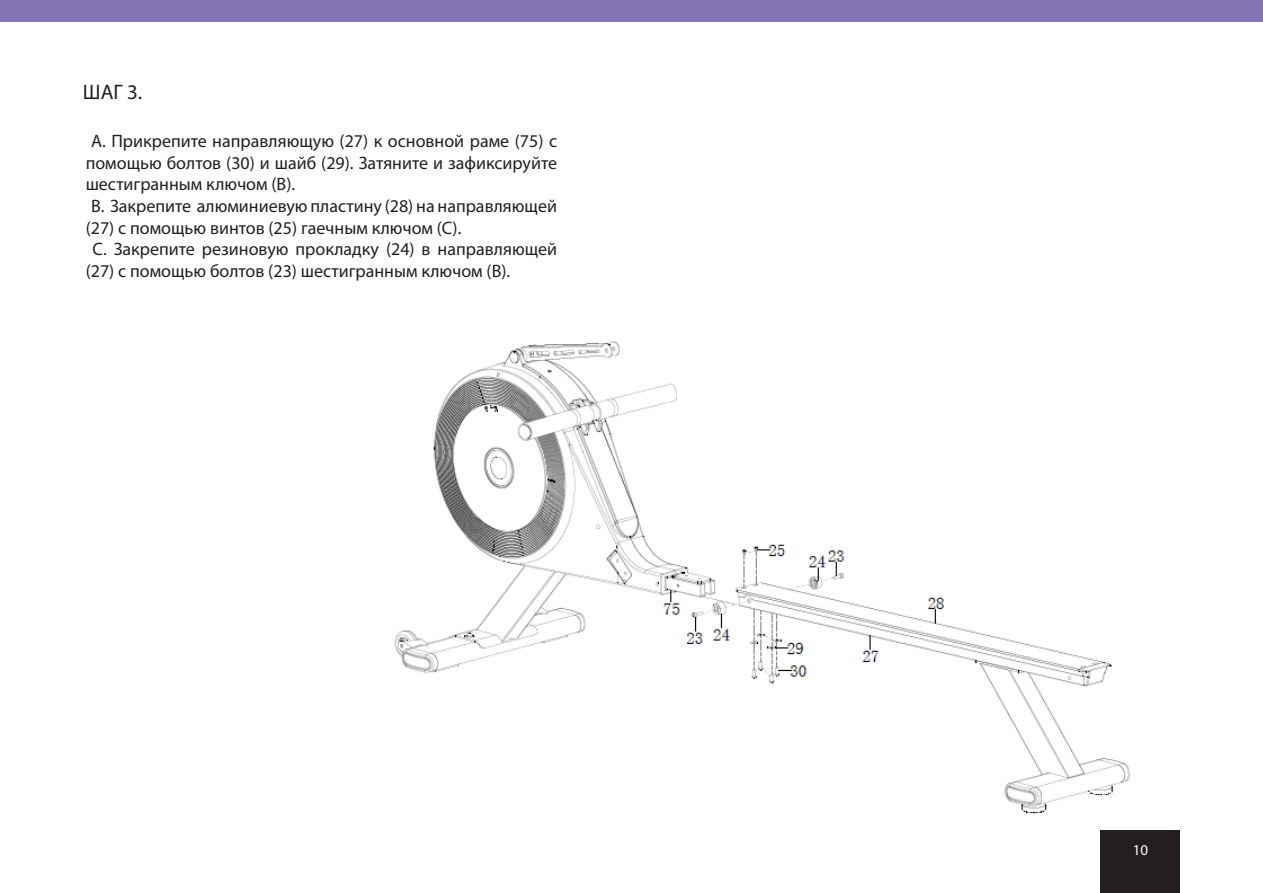
<style>
.page{position:relative;width:1263px;height:893px;background:#fff}
.page>*{position:absolute;margin:0;border:0;box-sizing:border-box;transform-origin:0 0}
.РАЗДЕЛ{font:21px "Myriad Pro";color:#231f20}
.Обычный_текст__с_отс{font:18px/21.6px "Myriad Pro";color:#231f20}
.t1{font:15px "Myriad Pro";color:#fff}
</style>
<div class="page">
<div style="left:0;top:0;width:1263px;height:21px;background:#8476b6"></div>
<div style="left:1101px;top:831px;width:79px;height:62px;background:#231f20"></div>
<img style="left:394px;top:340px;width:736px;height:474px">
<p class="РАЗДЕЛ" style="left:83px;top:79px;width:61px">ШАГ 3.</p>
<p class="Обычный_текст__с_отс" style="left:86px;top:130px;width:473px;text-align:justify;text-indent:6px">A. Прикрепите направляющую (27) к основной раме (75) с помощью болтов (30) и шайб (29). Затяните и зафиксируйте шестигранным ключом (B).</p>
<p class="Обычный_текст__с_отс" style="left:86px;top:195px;width:473px;text-indent:6px">B. Закрепите алюминиевую пластину (28) на направляющей (27) с помощью винтов (25) гаечным ключом (C).</p>
<p class="Обычный_текст__с_отс" style="left:86px;top:238px;width:473px;text-indent:7px">C. Закрепите резиновую прокладку (24) в направляющей (27) с помощью болтов (23) шестигранным ключом (B).</p>
<p class="t1" style="left:1133px;top:841px;width:17px">10</p>
</div>
